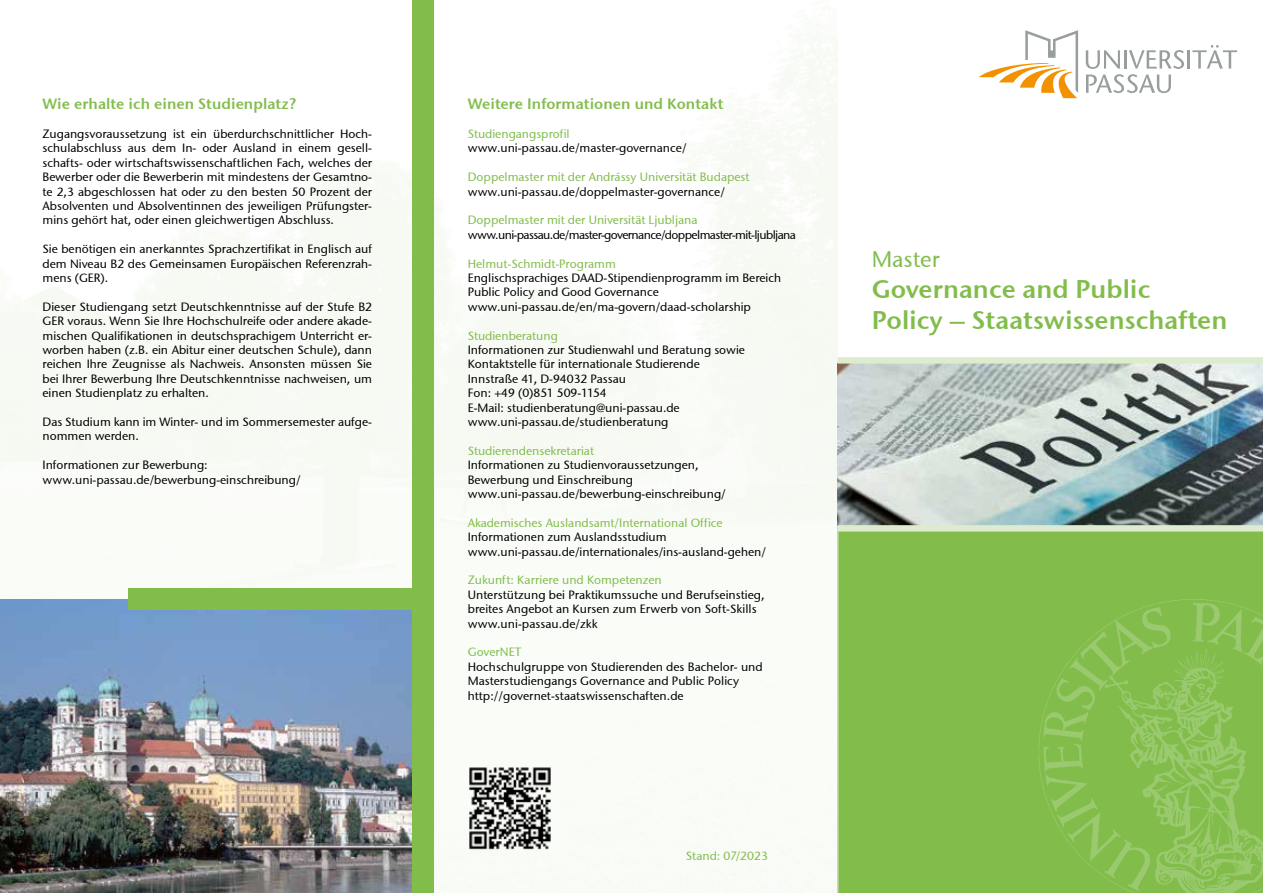
<style>
.page{position:relative;width:1263px;height:893px;background:#fff}
.page>*{position:absolute;margin:0;border:0;box-sizing:border-box;transform-origin:0 0}
.t1{font:25.5px/30.6px "Stone Sans Semi ITCTT";color:#82bd4c}
.t2{font:22.5px "Stone Sans ITCTT Medium";color:#82bd4c}
.t3{font:15px "Stone Sans Semi ITCTT";letter-spacing:.005em;color:#82bd4c}
.t4{font:12px/14.4px "Stone Sans ITCTT Medium";color:#000}
.t5{font:12px "Stone Sans ITCTT Medium";color:#82bd4c}
.t6{font:12px "Stone Sans ITCTT Medium";letter-spacing:-.05em;color:#000}
</style>
<div class="page">
<img style="left:0;top:0;width:838px;height:893px">
<div style="left:838px;top:531px;width:425px;height:362px;background:#82bd4c"></div>
<img style="left:838px;top:364px;width:425px;height:161px">
<svg style="left:1086px;top:50px;width:98px;height:43px"></svg>
<hr style="left:1187px;top:50px;width:3px;height:19px;background:#989e9c">
<svg style="left:1192px;top:45px;width:45px;height:24px"></svg>
<svg style="left:979px;top:30px;width:99px;height:68px"></svg>
<div style="left:838px;top:357px;width:425px;height:7px;background:#deecce"></div>
<div style="left:838px;top:525px;width:425px;height:6px;background:#deecce"></div>
<img style="left:1030px;top:591px;width:233px;height:302px">
<img style="left:0;top:599px;width:412px;height:294px">
<div style="left:413px;top:0;width:21px;height:893px;background:#82bd4c"></div>
<img style="left:468px;top:765px;width:85px;height:85px">
<div style="left:128px;top:588px;width:285px;height:22px;background:#82bd4c"></div>
<p class="t3" style="left:43px;top:95px;width:255px">Wie erhalte ich einen Studienplatz?</p>
<p class="t4" style="left:43px;top:126px;width:331px;text-align:justify">Zugangsvoraussetzung ist ein überdurchschnittlicher Hoch&shy;schulabschluss aus dem In- oder Ausland in einem gesell&shy;schafts- oder wirtschaftswissenschaftlichen Fach, welches der Bewerber oder die Bewerberin mit mindestens der Gesamtno&shy;te 2,3 abgeschlossen hat oder zu den besten 50 Prozent der Absolventen und Absolventinnen des jeweiligen Prüfungster&shy;mins gehört hat, oder einen gleichwertigen Abschluss.</p>
<p class="t4" style="left:43px;top:242px;width:331px;text-align:justify">Sie benötigen ein anerkanntes Sprachzertifikat in Englisch auf dem Niveau B2 des Gemeinsamen Europäischen Referenzrah&shy;mens (GER).</p>
<p class="t4" style="left:43px;top:299px;width:331px;text-align:justify">Dieser Studiengang setzt Deutschkenntnisse auf der Stufe B2<br>GER voraus. Wenn Sie Ihre Hochschulreife oder andere akade&shy;mischen Qualifikationen in deutschsprachigem Unterricht er&shy;worben haben (z.B. ein Abitur einer deutschen Schule), dann reichen Ihre Zeugnisse als Nachweis. Ansonsten müssen Sie bei Ihrer Bewerbung Ihre Deutschkenntnisse nachweisen, um einen Studienplatz zu erhalten.</p>
<p class="t4" style="left:43px;top:414px;width:331px">Das Studium kann im Winter- und im Sommersemester aufge&shy;nommen werden.</p>
<p class="t4" style="left:43px;top:458px;width:260px">Informationen zur Bewerbung: www.uni-passau.de/bewerbung-einschreibung/</p>
<p class="t3" style="left:468px;top:95px;width:257px">Weitere Informationen und Kontakt</p>
<p class="t5" style="left:468px;top:126px;width:103px">Studiengangsprofil</p>
<p class="t4" style="left:468px;top:141px;width:220px">www.uni-passau.de/master-governance/</p>
<p class="t5" style="left:468px;top:170px;width:283px">Doppelmaster mit der Andrássy Universität Budapest</p>
<p class="t4" style="left:468px;top:184px;width:259px">www.uni-passau.de/doppelmaster-governance/</p>
<p class="t5" style="left:468px;top:213px;width:231px">Doppelmaster mit der Universität Ljubljana</p>
<p class="t6" style="left:468px;top:227px;width:330px">www.uni-passau.de/master-governance/doppelmaster-mit-ljubljana</p>
<p class="t5" style="left:468px;top:256px;width:150px">Helmut-Schmidt-Programm</p>
<p class="t4" style="left:468px;top:270px;width:315px">Englischsprachiges DAAD-Stipendienprogramm im Bereich<br>Public Policy and Good Governance www.uni-passau.de/en/ma-govern/daad-scholarship</p>
<p class="t5" style="left:468px;top:328px;width:92px">Studienberatung</p>
<p class="t4" style="left:468px;top:342px;width:279px">Informationen zur Studienwahl und Beratung sowie Kontaktstelle für internationale Studierende Innstraße 41, D-94032 Passau<br>Fon: +49 (0)851 509-1154<br>E-Mail: studienberatung@uni-passau.de www.uni-passau.de/studienberatung</p>
<p class="t5" style="left:468px;top:443px;width:128px">Studierendensekretariat</p>
<p class="t4" style="left:468px;top:458px;width:260px">Informationen zu Studienvoraussetzungen,<br>Bewerbung und Einschreibung www.uni-passau.de/bewerbung-einschreibung/</p>
<p class="t5" style="left:468px;top:515px;width:256px">Akademisches Auslandsamt/International Office</p>
<p class="t4" style="left:468px;top:530px;width:300px">Informationen zum Auslandsstudium www.uni-passau.de/internationales/ins-ausland-gehen/</p>
<p class="t5" style="left:468px;top:573px;width:196px">Zukunft: Karriere und Kompetenzen</p>
<p class="t4" style="left:468px;top:587px;width:298px">Unterstützung bei Praktikumssuche und Berufseinstieg, breites Angebot an Kursen zum Erwerb von Soft-Skills www.uni-passau.de/zkk</p>
<p class="t5" style="left:468px;top:645px;width:55px">GoverNET</p>
<p class="t4" style="left:468px;top:659px;width:296px">Hochschulgruppe von Studierenden des Bachelor- und<br>Masterstudiengangs Governance and Public Policy http://governet-staatswissenschaften.de</p>
<p class="t5" style="left:686px;top:848px;width:84px">Stand: 07/2023</p>
<h2 class="t2" style="left:872px;top:246px;width:70px">Master</h2>
<h1 class="t1" style="left:872px;top:273px;width:357px">Governance and Public<br>Policy – Staatswissenschaften</h1>
</div>
